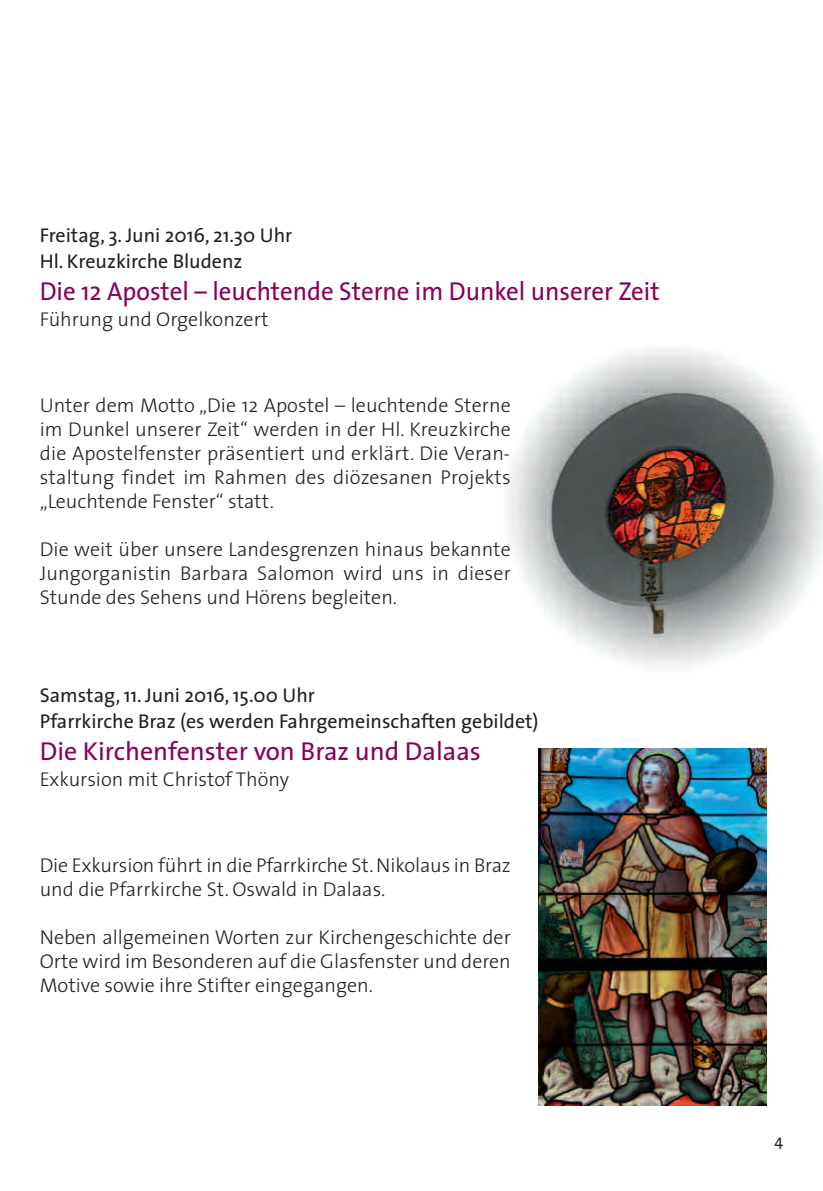
<style>
.page{position:relative;width:823px;height:1191px;background:#fff}
.page>*{position:absolute;margin:0;border:0;box-sizing:border-box;transform-origin:0 0}
.t1{font:26px "The Sans";color:#870157;scale:.96 1}
.t2{font:26px "The Sans";color:#870157}
.t3{font:300 20px/24px "The Sans";color:#231f20;text-align:justify}
.t4{font:20px/26px "The Sans";color:#231f20}
.t5{font:16px "The Sans";color:#231f20}
</style>
<div class="page">
<img style="left:506px;top:348px;width:316px;height:317px">
<img style="left:538px;top:748px;width:227px;height:358px">
<p class="t4" style="left:40px;top:224px;width:254px">Freitag, 3. Juni 2016, 21.30 Uhr<br>Hl. Kreuzkirche Bludenz</p>
<h1 class="t1" style="left:40px;top:281px;width:647px">Die 12 Apostel – leuchtende Sterne im Dunkel unserer Zeit</h1>
<p class="t3" style="left:40px;top:309px;width:230px">Führung und Orgelkonzert</p>
<p class="t3" style="left:40px;top:395px;width:472px">Unter dem Motto „Die 12 Apostel – leuchtende Sterne im Dunkel unserer Zeit“ werden in der Hl. Kreuzkirche die Apostelfenster präsentiert und erklärt. Die Veran&shy;staltung findet im Rahmen des diözesanen Projekts „Leuchtende Fenster“ statt.</p>
<p class="t3" style="left:40px;top:539px;width:472px">Die weit über unsere Landesgrenzen hinaus bekannte Jungorganistin Barbara Salomon wird uns in dieser Stunde des Sehens und Hörens begleiten.</p>
<p class="t4" style="left:40px;top:684px;width:500px">Samstag, 11. Juni 2016, 15.00 Uhr<br>Pfarrkirche Braz (es werden Fahrgemeinschaften gebildet)</p>
<h1 class="t2" style="left:40px;top:741px;width:442px">Die Kirchenfenster von Braz und Dalaas</h1>
<p class="t3" style="left:40px;top:769px;width:251px">Exkursion mit Christof Thöny</p>
<p class="t3" style="left:40px;top:855px;width:472px">Die Exkursion führt in die Pfarrkirche St.Nikolaus in Braz und die Pfarrkirche St. Oswald in Dalaas.</p>
<p class="t3" style="left:40px;top:927px;width:472px">Neben allgemeinen Worten zur Kirchengeschichte der Orte wird im Besonderen auf die Glasfenster und deren Motive sowie ihre Stifter eingegangen.</p>
<p class="t5" style="left:774px;top:1134px;width:10px">4</p>
</div>
